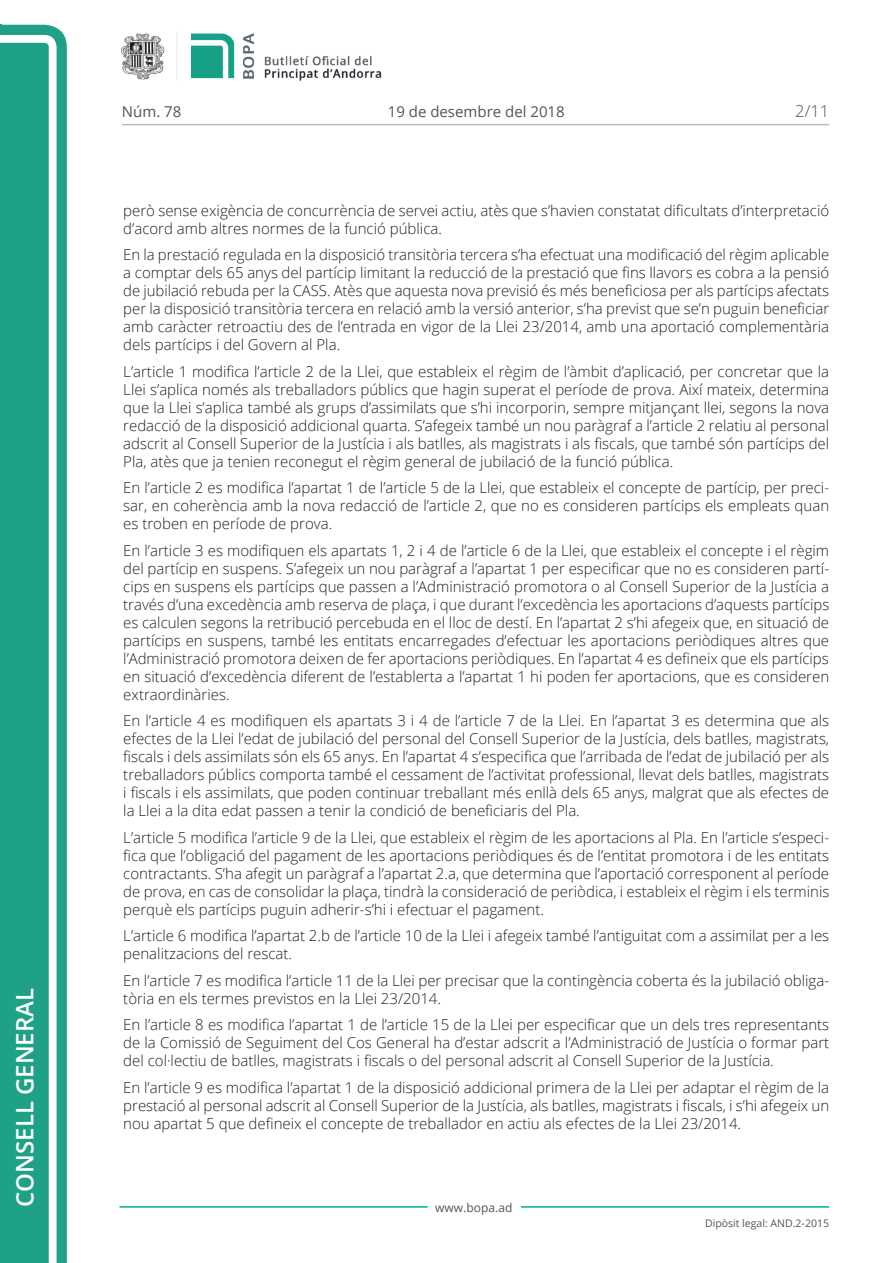
<style>
.page{position:relative;width:893px;height:1263px;background:#fff}
.page>*{position:absolute;margin:0;border:0;box-sizing:border-box;transform-origin:0 0}
.t1{font:600 24px "Open Sans";color:#fff}
.t2{font:300 16.5px "Open Sans";color:#545454}
.Body_text{font:300 15px/18px "Open Sans";color:#231f20;text-align:justify}
.t3{font:15px "Open Sans";color:#545454}
.t4{font:12px "Open Sans";color:#545454}
.t5{font:10.5px "Open Sans";color:#545454}
</style>
<div class="page">
<svg style="left:0;top:25px;width:67px;height:1238px;fill:#1ea187"></svg>
<div style="left:0;top:43px;width:49px;height:1220px;background:#1ea187"></div>
<img style="left:122px;top:32px;width:260px;height:49px">
<hr style="left:119px;top:1206px;width:309px;height:2px;background:#00ae91">
<hr style="left:521px;top:1206px;width:308px;height:2px;background:#00ae91">
<hr style="left:122px;top:124px;width:707px;height:1px;background:#bcbdc0">
<h1 class="t1" style="left:8px;top:1207px;width:220px;rotate:-90deg">Consell General</h1>
<p class="t3" style="left:122px;top:102px;width:61px">Núm. 78</p>
<p class="t3" style="left:388px;top:102px;width:178px">19 de desembre del 2018</p>
<p class="t2" style="left:795px;top:100px;width:35px">2/11</p>
<p class="Body_text" style="left:123px;top:201px;width:707px">però sense exigència de concurrència de servei actiu, atès que s’havien constatat dificultats d’interpretació d’acord amb altres normes de la funció pública.</p>
<p class="Body_text" style="left:123px;top:245px;width:708px">En la prestació regulada en la disposició transitòria tercera s’ha efectuat una modificació del règim aplicable a comptar dels 65 anys del partícip limitant la reducció de la prestació que fins llavors es cobra a la pensió de jubilació rebuda per la CASS. Atès que aquesta nova previsió és més beneficiosa per als partícips afectats per la disposició transitòria tercera en relació amb la versió anterior, s’ha previst que se’n puguin beneficiar amb caràcter retroactiu des de l’entrada en vigor de la Llei 23/2014, amb una aportació complementària dels partícips i del Govern al Pla.</p>
<p class="Body_text" style="left:123px;top:362px;width:707px">L’article 1 modifica l’article 2 de la Llei, que estableix el règim de l’àmbit d’aplicació, per concretar que la Llei s’aplica només als treballadors públics que hagin superat el període de prova. Així mateix, determina que la Llei s’aplica també als grups d’assimilats que s’hi incorporin, sempre mitjançant llei, segons la nova redacció de la disposició addicional quarta. S’afegeix també un nou paràgraf a l’article 2 relatiu al personal adscrit al Consell Superior de la Justícia i als batlles, als magistrats i als fiscals, que també són partícips del Pla, atès que ja tenien reconegut el règim general de jubilació de la funció pública.</p>
<p class="Body_text" style="left:123px;top:478px;width:707px">En l’article 2 es modifica l’apartat 1 de l’article 5 de la Llei, que estableix el concepte de partícip, per preci· sar, en coherència amb la nova redacció de l’article 2, que no es consideren partícips els empleats quan es troben en període de prova.</p>
<p class="Body_text" style="left:123px;top:541px;width:708px">En l’article 3 es modifiquen els apartats 1, 2 i 4 de l’article 6 de la Llei, que estableix el concepte i el règim del partícip en suspens. S’afegeix un nou paràgraf a l’apartat 1 per especificar que no es consideren partí· cips en suspens els partícips que passen a l’Administració promotora o al Consell Superior de la Justícia a través d’una excedència amb reserva de plaça, i que durant l’excedència les aportacions d’aquests partícips es calculen segons la retribució percebuda en el lloc de destí. En l’apartat 2 s’hi afegeix que, en situació de partícips en suspens, també les entitats encarregades d’efectuar les aportacions periòdiques altres que l’Administració promotora deixen de fer aportacions periòdiques. En l’apartat 4 es defineix que els partícips en situació d’excedència diferent de l’establerta a l’apartat 1 hi poden fer aportacions, que es consideren extraordinàries.</p>
<p class="Body_text" style="left:123px;top:711px;width:707px">En l’article 4 es modifiquen els apartats 3 i 4 de l’article 7 de la Llei. En l’apartat 3 es determina que als efectes de la Llei l’edat de jubilació del personal del Consell Superior de la Justícia, dels batlles, magistrats, fiscals i dels assimilats són els 65 anys. En l’apartat 4 s’especifica que l’arribada de l’edat de jubilació per als treballadors públics comporta també el cessament de l’activitat professional, llevat dels batlles, magistrats i fiscals i els assimilats, que poden continuar treballant més enllà dels 65 anys, malgrat que als efectes de la Llei a la dita edat passen a tenir la condició de beneficiaris del Pla.</p>
<p class="Body_text" style="left:123px;top:828px;width:708px">L’article 5 modifica l’article 9 de la Llei, que estableix el règim de les aportacions al Pla. En l’article s’especi· fica que l’obligació del pagament de les aportacions periòdiques és de l’entitat promotora i de les entitats contractants. S’ha afegit un paràgraf a l’apartat 2.a, que determina que l’aportació corresponent al període de prova, en cas de consolidar la plaça, tindrà la consideració de periòdica, i estableix el règim i els terminis perquè els partícips puguin adherir-s’hi i efectuar el pagament.</p>
<p class="Body_text" style="left:123px;top:926px;width:707px">L’article 6 modifica l’apartat 2.b de l’article 10 de la Llei i afegeix també l’antiguitat com a assimilat per a les penalitzacions del rescat.</p>
<p class="Body_text" style="left:123px;top:971px;width:707px">En l’article 7 es modifica l’article 11 de la Llei per precisar que la contingència coberta és la jubilació obliga· tòria en els termes previstos en la Llei 23/2014.</p>
<p class="Body_text" style="left:123px;top:1015px;width:707px">En l’article 8 es modifica l’apartat 1 de l’article 15 de la Llei per especificar que un dels tres representants de la Comissió de Seguiment del Cos General ha d’estar adscrit a l’Administració de Justícia o formar part del col·lectiu de batlles, magistrats i fiscals o del personal adscrit al Consell Superior de la Justícia.</p>
<p class="Body_text" style="left:123px;top:1078px;width:707px">En l’article 9 es modifica l’apartat 1 de la disposició addicional primera de la Llei per adaptar el règim de la prestació al personal adscrit al Consell Superior de la Justícia, als batlles, magistrats i fiscals, i s’hi afegeix un nou apartat 5 que defineix el concepte de treballador en actiu als efectes de la Llei 23/2014.</p>
<p class="t4" style="left:435px;top:1199px;width:79px">www.bopa.ad</p>
<p class="t5" style="left:705px;top:1216px;width:125px">Dipòsit legal: AND.2-2015</p>
</div>
